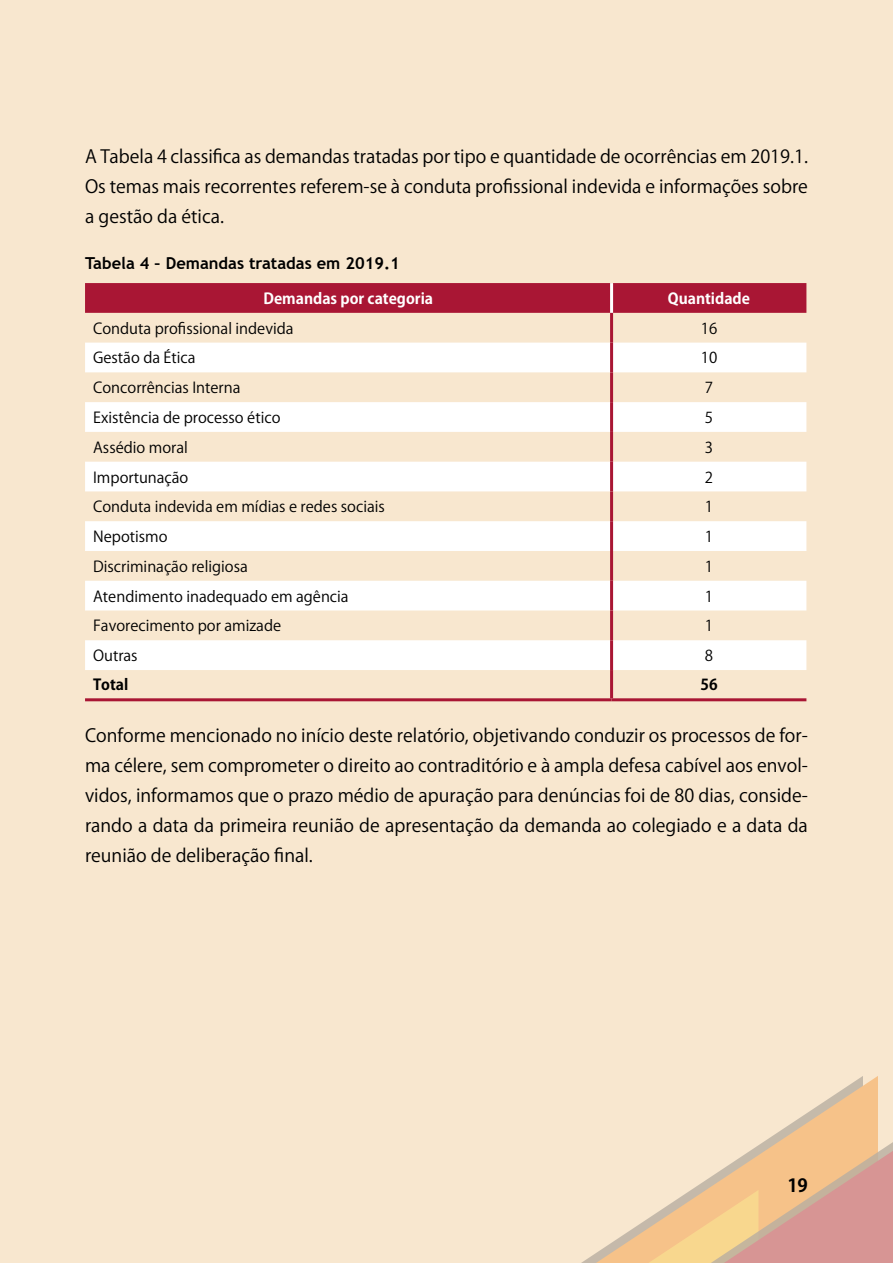
<style>
.page{position:relative;width:893px;height:1263px;background:#f8e7cf}
.page>*{position:absolute;margin:0;border:0;box-sizing:border-box;transform-origin:0 0}
.t1{font:18px/30px "Koz Go Pr 6 N";color:#000;text-align:justify}
.t2{font:700 18px "Koz Go Pr 6 N";color:#000}
.t3{font:700 16.5px "Trebuchet MS";color:#000}
.t4{font:15px "Koz Go Pro";color:#000}
.t5{font:700 15px "Koz Go Pro";color:#fff}
.t6{font:700 15px "Koz Go Pro";color:#000}
</style>
<div class="page">
<svg style="left:830px;top:1076px;width:48px;height:22px"></svg>
<svg style="left:786px;top:1098px;width:92px;height:29px;fill:#f6c289"></svg>
<svg style="left:581px;top:1127px;width:312px;height:136px"></svg>
<div style="left:85px;top:283px;width:721px;height:30px;background:#a91634"></div>
<svg style="left:85px;top:343px;width:721px;height:327px;fill:#fff"></svg>
<hr style="left:610px;top:313px;width:3px;height:30px;background:#a91634">
<hr style="left:610px;top:343px;width:3px;height:29px;background:#a91634">
<hr style="left:610px;top:372px;width:3px;height:30px;background:#a91634">
<hr style="left:610px;top:402px;width:3px;height:30px;background:#a91634">
<hr style="left:610px;top:432px;width:3px;height:30px;background:#a91634">
<hr style="left:610px;top:462px;width:3px;height:29px;background:#a91634">
<hr style="left:610px;top:491px;width:3px;height:30px;background:#a91634">
<hr style="left:610px;top:521px;width:3px;height:30px;background:#a91634">
<hr style="left:610px;top:551px;width:3px;height:30px;background:#a91634">
<hr style="left:610px;top:581px;width:3px;height:29px;background:#a91634">
<hr style="left:610px;top:610px;width:3px;height:30px;background:#a91634">
<hr style="left:610px;top:640px;width:3px;height:30px;background:#a91634">
<hr style="left:610px;top:670px;width:3px;height:28px;background:#a91634">
<hr style="left:85px;top:698px;width:527px;height:3px;background:#a91634">
<hr style="left:612px;top:698px;width:194px;height:3px;background:#a91634">
<hr style="left:610px;top:283px;width:3px;height:30px;background:#fff">
<p class="t1" style="left:85px;top:142px;width:724px">A Tabela 4 classifica as demandas tratadas por tipo e quantidade de ocorrências em 2019.1.<br>Os temas mais recorrentes referem-se à conduta profissional indevida e informações sobre a gestão da ética.</p>
<p class="t3" style="left:85px;top:252px;width:316px">Tabela 4 – Demandas tratadas em 2019.1</p>
<p class="t5" style="left:263px;top:289px;width:171px">Demandas por categoria</p>
<p class="t5" style="left:668px;top:289px;width:84px">Quantidade</p>
<p class="t4" style="left:93px;top:318px;width:202px">Conduta profissional indevida</p>
<p class="t4" style="left:701px;top:318px;width:18px">16</p>
<p class="t4" style="left:93px;top:348px;width:104px">Gestão da Ética</p>
<p class="t4" style="left:701px;top:348px;width:18px">10</p>
<p class="t4" style="left:93px;top:378px;width:149px">Concorrências Interna</p>
<p class="t4" style="left:705px;top:378px;width:10px">7</p>
<p class="t4" style="left:93px;top:408px;width:189px">Existência de processo ético</p>
<p class="t4" style="left:705px;top:408px;width:10px">5</p>
<p class="t4" style="left:93px;top:438px;width:96px">Assédio moral</p>
<p class="t4" style="left:705px;top:438px;width:10px">3</p>
<p class="t4" style="left:93px;top:467px;width:97px">Importunação</p>
<p class="t4" style="left:705px;top:467px;width:10px">2</p>
<p class="t4" style="left:93px;top:497px;width:293px">Conduta indevida em mídias e redes sociais</p>
<p class="t4" style="left:705px;top:497px;width:10px">1</p>
<p class="t4" style="left:93px;top:527px;width:76px">Nepotismo</p>
<p class="t4" style="left:705px;top:527px;width:10px">1</p>
<p class="t4" style="left:93px;top:557px;width:156px">Discriminação religiosa</p>
<p class="t4" style="left:705px;top:557px;width:10px">1</p>
<p class="t4" style="left:93px;top:586px;width:257px">Atendimento inadequado em agência</p>
<p class="t4" style="left:705px;top:586px;width:10px">1</p>
<p class="t4" style="left:93px;top:616px;width:190px">Favorecimento por amizade</p>
<p class="t4" style="left:705px;top:616px;width:10px">1</p>
<p class="t4" style="left:93px;top:646px;width:46px">Outras</p>
<p class="t4" style="left:705px;top:646px;width:10px">8</p>
<p class="t6" style="left:93px;top:675px;width:37px">Total</p>
<p class="t6" style="left:700px;top:675px;width:19px">56</p>
<p class="t1" style="left:85px;top:721px;width:724px">Conforme mencionado no início deste relatório, objetivando conduzir os processos de for&shy;ma célere, sem comprometer o direito ao contraditório e à ampla defesa cabível aos envol&shy;vidos, informamos que o prazo médio de apuração para denúncias foi de 80 dias, conside&shy;rando a data da primeira reunião de apresentação da demanda ao colegiado e a data da reunião de deliberação final.</p>
<p class="t2" style="left:787px;top:1176px;width:22px">19</p>
</div>
